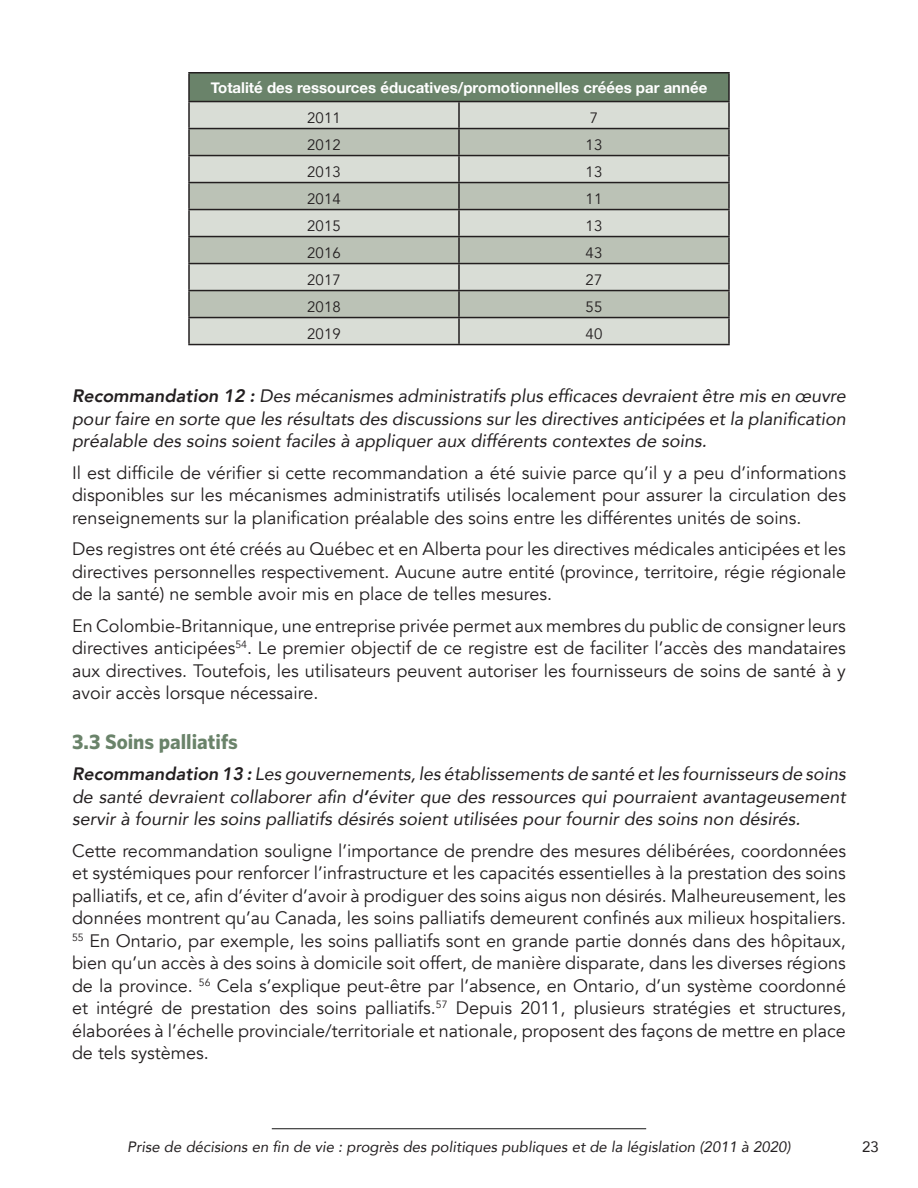
<style>
.page{position:relative;width:918px;height:1188px;background:#fff}
.page>*{position:absolute;margin:0;border:0;box-sizing:border-box;transform-origin:0 0}
.Section_Heading{font:700 21px "Whitney";color:#6a836a}
.Regular_Text{font:18px/22.5px "Avenir";color:#231f20;text-align:justify}
.Recommendation{font:italic 18px/22.5px "Avenir";color:#231f20;text-align:justify}
.t1{font:italic 15px "Avenir";color:#231f20}
.Section_Heading-2{font:700 15px "Helvetica Neue";color:#fff}
.Section_Heading-3{font:15px "Avenir";color:#231f20}
.t2{font:15px "Avenir";color:#231f20}
.s1{font-weight:800}
</style>
<div class="page">
<hr style="left:272px;top:1128px;width:374px;height:1px;background:#151414">
<div style="left:189px;top:73px;width:540px;height:29px;background:#6a836a"></div>
<svg style="left:190px;top:102px;width:538px;height:242px;background:#d5d9d2"></svg>
<svg style="left:190px;top:129px;width:538px;height:188px;background:#c4cac0"></svg>
<hr style="left:188px;top:72px;width:271px;height:2px;background:#231f20">
<hr style="left:188px;top:73px;width:2px;height:28px;background:#231f20">
<hr style="left:459px;top:72px;width:271px;height:2px;background:#231f20">
<hr style="left:728px;top:73px;width:2px;height:28px;background:#231f20">
<hr style="left:188px;top:101px;width:271px;height:1px;background:#231f20">
<hr style="left:459px;top:101px;width:271px;height:1px;background:#231f20">
<hr style="left:458px;top:102px;width:2px;height:26px;background:#231f20">
<hr style="left:188px;top:128px;width:271px;height:1px;background:#231f20">
<hr style="left:459px;top:128px;width:271px;height:1px;background:#231f20">
<hr style="left:458px;top:129px;width:2px;height:26px;background:#231f20">
<hr style="left:188px;top:155px;width:271px;height:1px;background:#231f20">
<hr style="left:459px;top:155px;width:271px;height:1px;background:#231f20">
<hr style="left:458px;top:156px;width:2px;height:26px;background:#231f20">
<hr style="left:188px;top:182px;width:271px;height:1px;background:#231f20">
<hr style="left:459px;top:182px;width:271px;height:1px;background:#231f20">
<hr style="left:458px;top:183px;width:2px;height:26px;background:#231f20">
<hr style="left:188px;top:209px;width:271px;height:1px;background:#231f20">
<hr style="left:459px;top:209px;width:271px;height:1px;background:#231f20">
<hr style="left:458px;top:210px;width:2px;height:26px;background:#231f20">
<hr style="left:188px;top:236px;width:271px;height:1px;background:#231f20">
<hr style="left:459px;top:236px;width:271px;height:1px;background:#231f20">
<hr style="left:458px;top:237px;width:2px;height:26px;background:#231f20">
<hr style="left:188px;top:263px;width:271px;height:1px;background:#231f20">
<hr style="left:459px;top:263px;width:271px;height:1px;background:#231f20">
<hr style="left:458px;top:264px;width:2px;height:26px;background:#231f20">
<hr style="left:188px;top:290px;width:271px;height:1px;background:#231f20">
<hr style="left:459px;top:290px;width:271px;height:1px;background:#231f20">
<hr style="left:458px;top:291px;width:2px;height:26px;background:#231f20">
<hr style="left:188px;top:317px;width:271px;height:1px;background:#231f20">
<hr style="left:459px;top:317px;width:271px;height:1px;background:#231f20">
<hr style="left:458px;top:318px;width:2px;height:26px;background:#231f20">
<hr style="left:188px;top:102px;width:2px;height:26px;background:#231f20">
<hr style="left:728px;top:102px;width:2px;height:26px;background:#231f20">
<hr style="left:188px;top:129px;width:2px;height:26px;background:#231f20">
<hr style="left:728px;top:129px;width:2px;height:26px;background:#231f20">
<hr style="left:188px;top:156px;width:2px;height:26px;background:#231f20">
<hr style="left:728px;top:156px;width:2px;height:26px;background:#231f20">
<hr style="left:188px;top:183px;width:2px;height:26px;background:#231f20">
<hr style="left:728px;top:183px;width:2px;height:26px;background:#231f20">
<hr style="left:188px;top:210px;width:2px;height:26px;background:#231f20">
<hr style="left:728px;top:210px;width:2px;height:26px;background:#231f20">
<hr style="left:188px;top:237px;width:2px;height:26px;background:#231f20">
<hr style="left:728px;top:237px;width:2px;height:26px;background:#231f20">
<hr style="left:188px;top:264px;width:2px;height:26px;background:#231f20">
<hr style="left:728px;top:264px;width:2px;height:26px;background:#231f20">
<hr style="left:188px;top:291px;width:2px;height:26px;background:#231f20">
<hr style="left:728px;top:291px;width:2px;height:26px;background:#231f20">
<hr style="left:188px;top:318px;width:2px;height:26px;background:#231f20">
<hr style="left:728px;top:318px;width:2px;height:26px;background:#231f20">
<hr style="left:188px;top:344px;width:271px;height:1px;background:#231f20">
<hr style="left:459px;top:344px;width:271px;height:1px;background:#231f20">
<p class="Section_Heading-2" style="left:211px;top:76px;width:498px">Totalité des ressources éducatives/promotionnelles créées par année</p>
<p class="Section_Heading-3" style="left:307px;top:108px;width:35px">2011</p>
<p class="Section_Heading-3" style="left:590px;top:108px;width:10px">7</p>
<p class="Section_Heading-3" style="left:307px;top:135px;width:35px">2012</p>
<p class="Section_Heading-3" style="left:586px;top:135px;width:18px">13</p>
<p class="Section_Heading-3" style="left:307px;top:162px;width:35px">2013</p>
<p class="Section_Heading-3" style="left:586px;top:162px;width:18px">13</p>
<p class="Section_Heading-3" style="left:307px;top:189px;width:35px">2014</p>
<p class="Section_Heading-3" style="left:586px;top:189px;width:18px">11</p>
<p class="Section_Heading-3" style="left:307px;top:216px;width:35px">2015</p>
<p class="Section_Heading-3" style="left:586px;top:216px;width:18px">13</p>
<p class="Section_Heading-3" style="left:307px;top:243px;width:35px">2016</p>
<p class="Section_Heading-3" style="left:586px;top:243px;width:18px">43</p>
<p class="Section_Heading-3" style="left:307px;top:270px;width:35px">2017</p>
<p class="Section_Heading-3" style="left:586px;top:270px;width:18px">27</p>
<p class="Section_Heading-3" style="left:307px;top:297px;width:35px">2018</p>
<p class="Section_Heading-3" style="left:586px;top:297px;width:18px">55</p>
<p class="Section_Heading-3" style="left:307px;top:324px;width:35px">2019</p>
<p class="Section_Heading-3" style="left:586px;top:324px;width:18px">40</p>
<p class="Recommendation" style="left:72px;top:385px;width:776px"><span class="s1">Recommandation 12 :</span> Des mécanismes administratifs plus efficaces devraient être mis en œuvre pour faire en sorte que les résultats des discussions sur les directives anticipées et la planification préalable des soins soient faciles à appliquer aux différents contextes de soins.</p>
<p class="Regular_Text" style="left:72px;top:462px;width:776px">Il est difficile de vérifier si cette recommandation a été suivie parce qu’il y a peu d’informations disponibles sur les mécanismes administratifs utilisés localement pour assurer la circulation des renseignements sur la planification préalable des soins entre les différentes unités de soins.</p>
<p class="Regular_Text" style="left:72px;top:538px;width:776px">Des registres ont été créés au Québec et en Alberta pour les directives médicales anticipées et les directives personnelles respectivement. Aucune autre entité (province, territoire, régie régionale de la santé) ne semble avoir mis en place de telles mesures.</p>
<p class="Regular_Text" style="left:72px;top:615px;width:775px">En Colombie-Britannique, une entreprise privée permet aux membres du public de consigner leurs directives anticipées<sup>54</sup>. Le premier objectif de ce registre est de faciliter l’accès des mandataires aux directives. Toutefois, les utilisateurs peuvent autoriser les fournisseurs de soins de santé à y avoir accès lorsque nécessaire.</p>
<p class="Section_Heading" style="left:72px;top:727px;width:167px">3.3 Soins palliatifs</p>
<p class="Recommendation" style="left:72px;top:763px;width:776px"><span class="s1">Recommandation 13 :</span> Les gouvernements, les établissements de santé et les fournisseurs de soins de santé devraient collaborer afin d<span class="s1">’</span>éviter que des ressources qui pourraient avantageusement servir à fournir les soins palliatifs désirés soient utilisées pour fournir des soins non désirés.</p>
<p class="Regular_Text" style="left:72px;top:840px;width:776px">Cette recommandation souligne l’importance de prendre des mesures délibérées, coordonnées et systémiques pour renforcer l’infrastructure et les capacités essentielles à la prestation des soins palliatifs, et ce, afin d’éviter d’avoir à prodiguer des soins aigus non désirés. Malheureusement, les données montrent qu’au Canada, les soins palliatifs demeurent confinés aux milieux hospitaliers.<br><sup>55</sup> En Ontario, par exemple, les soins palliatifs sont en grande partie donnés dans des hôpitaux, bien qu’un accès à des soins à domicile soit offert, de manière disparate, dans les diverses régions de la province. <sup>56</sup> Cela s’explique peut-être par l’absence, en Ontario, d’un système coordonné et intégré de prestation des soins palliatifs.<sup>57</sup> Depuis 2011, plusieurs stratégies et structures, élaborées à l’échelle provinciale/territoriale et nationale, proposent des façons de mettre en place de tels systèmes.</p>
<p class="t1" style="left:127px;top:1138px;width:665px">Prise de décisions en fin de vie : progrès des politiques publiques et de la législation (2011 à 2020)</p>
<p class="t2" style="left:862px;top:1135px;width:18px">23</p>
</div>
